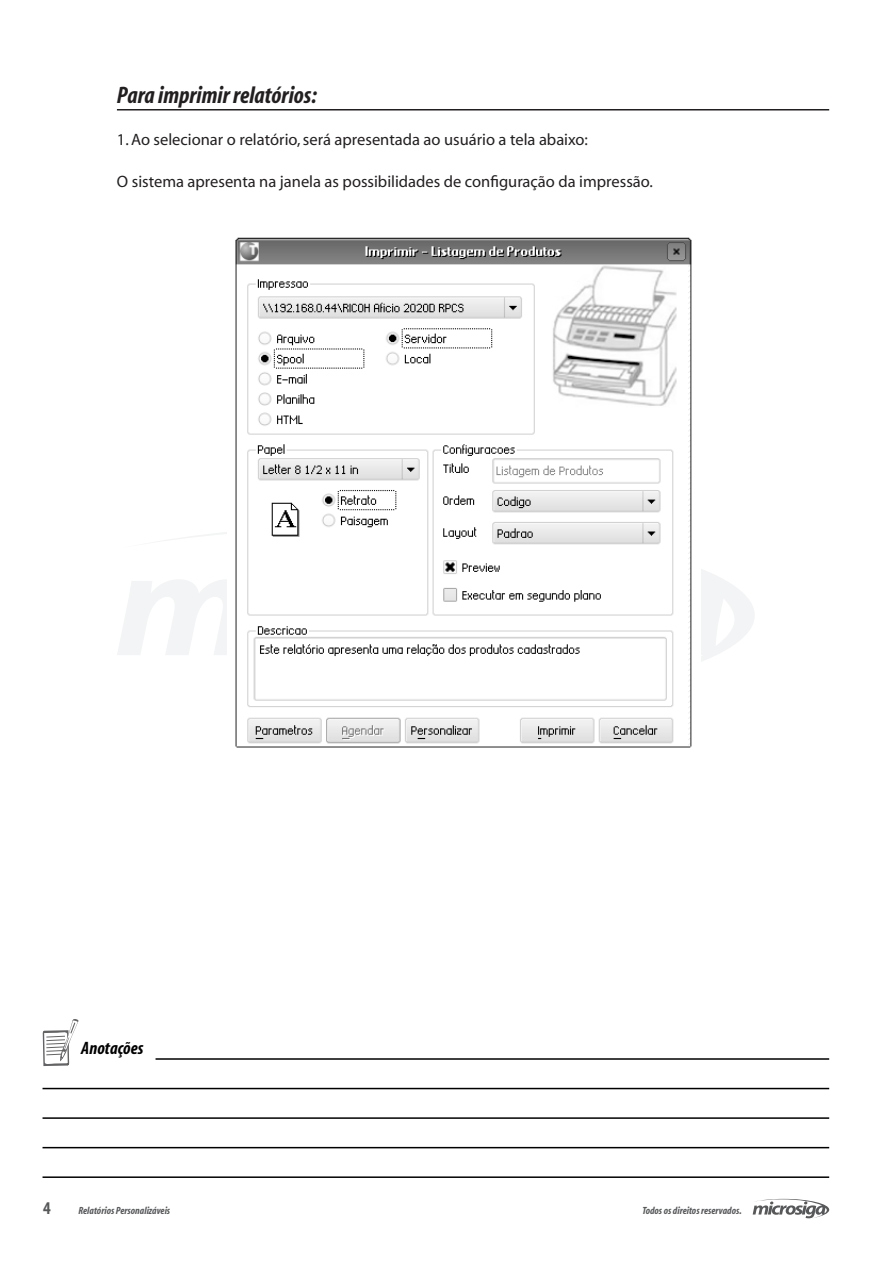
<style>
.page{position:relative;width:893px;height:1263px;background:#fff}
.page>*{position:absolute;margin:0;border:0;box-sizing:border-box;transform-origin:0 0}
._2_-_Titulo_2{font:italic 700 condensed 24px "Myriad";color:#231f20}
.t1{font:italic 700 condensed 18px "Myriad";color:#000}
.t2{font:700 condensed 18px "Myriad";color:#57585a}
._4_-_Texto{font:16.5px "Myriad";color:#231f20}
.t3{font:italic 700 condensed 10.5px "Myriad";color:#57585a}
</style>
<div class="page">
<svg style="left:753px;top:1199px;width:76px;height:19px"></svg>
<svg style="left:117px;top:532px;width:637px;height:129px"></svg>
<svg style="left:43px;top:1019px;width:36px;height:47px"></svg>
<hr style="left:156px;top:1058px;width:673px;height:2px;background:#000">
<hr style="left:43px;top:1088px;width:786px;height:1px;background:#000">
<hr style="left:43px;top:1117px;width:786px;height:2px;background:#000">
<hr style="left:43px;top:1147px;width:786px;height:1px;background:#000">
<hr style="left:43px;top:1176px;width:786px;height:2px;background:#000">
<hr style="left:117px;top:109px;width:712px;height:1px;background:#231f20">
<img style="left:228px;top:237px;width:473px;height:511px">
<p class="_2_-_Titulo_2" style="left:117px;top:83px;width:201px">Para imprimir relatórios:</p>
<p class="_4_-_Texto" style="left:117px;top:131px;width:473px">1. Ao selecionar o relatório, será apresentada ao usuário a tela abaixo:</p>
<p class="_4_-_Texto" style="left:117px;top:173px;width:537px">O sistema apresenta na janela as possibilidades de configuração da impressão.</p>
<p class="t1" style="left:81px;top:1039px;width:64px">Anotações</p>
<p class="t2" style="left:43px;top:1199px;width:9px">4</p>
<p class="t3" style="left:78px;top:1205px;width:93px">Relatórios Personalizáveis</p>
<p class="t3" style="left:642px;top:1205px;width:101px">Todos os direitos reservados.</p>
</div>
